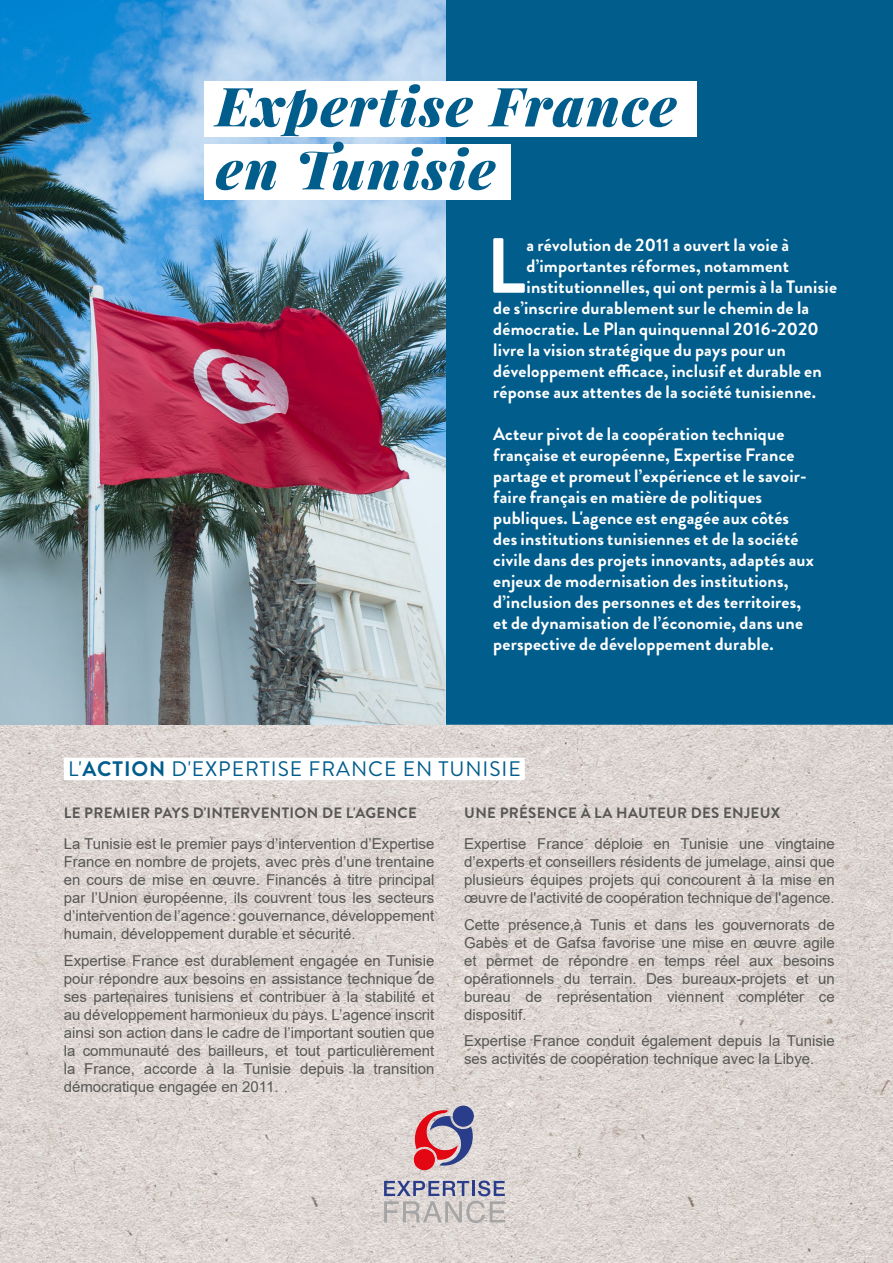
<style>
.page{position:relative;width:893px;height:1263px;background:#fff}
.page>*{position:absolute;margin:0;border:0;box-sizing:border-box;transform-origin:0 0}
.t1{font:700 78px "Brandon Grotesque";color:#fff}
.t2{font:italic 900 54px/63px "Playfair Display";letter-spacing:.035em;color:#005d8c}
.t3{font:21px "Brandon Grotesque";letter-spacing:.045em;color:#005d8c}
.t4{font:700 18px/21px "Brandon Grotesque";letter-spacing:.01em;color:#fff}
.t5{font:15px/18px "Arial";color:#575756;text-align:justify}
.t6{font:700 15px "Brandon Grotesque";letter-spacing:.02em;color:#575756}
.s1{font-weight:700}
</style>
<div class="page">
<img style="left:0;top:725px;width:893px;height:538px">
<svg style="left:414px;top:1106px;width:60px;height:64px;background:#b17b90"></svg>
<svg style="left:384px;top:1180px;width:121px;height:43px;background:#b9b6c0"></svg>
<div style="left:64px;top:758px;width:461px;height:22px;background:#fff"></div>
<div style="left:445px;top:0;width:448px;height:725px;background:#005d8c"></div>
<img style="left:0;top:0;width:445px;height:725px">
<div style="left:204px;top:81px;width:492px;height:55px;background:#fff"></div>
<div style="left:204px;top:145px;width:306px;height:55px;background:#fff"></div>
<h2 class="t2" style="left:216px;top:73px;width:462px">Expertise France en Tunisie</h2>
<h1 class="t1" style="left:486px;top:211px;width:41px">L</h1>
<p class="t4" style="left:526px;top:234px;width:264px">a révolution de 2011 a ouvert la voie à</p>
<p class="t4" style="left:526px;top:255px;width:264px">d’importantes réformes, notamment</p>
<p class="t4" style="left:526px;top:276px;width:312px">institutionnelles, qui ont permis à la Tunisie</p>
<p class="t4" style="left:493px;top:297px;width:317px">de s’inscrire durablement sur le chemin de la</p>
<p class="t4" style="left:493px;top:318px;width:327px">démocratie. Le Plan quinquennal 2016-2020</p>
<p class="t4" style="left:493px;top:339px;width:294px">livre la vision stratégique du pays pour un</p>
<p class="t4" style="left:493px;top:360px;width:330px">développement efficace, inclusif et durable en</p>
<p class="t4" style="left:493px;top:381px;width:324px">réponse aux attentes de la société tunisienne.</p>
<p class="t4" style="left:493px;top:423px;width:322px">Acteur pivot de la coopération technique française et européenne, Expertise France partage et promeut l’expérience et le savoir&shy;faire français en matière de politiques publiques. L'agence est engagée aux côtés des institutions tunisiennes et de la société civile dans des projets innovants, adaptés aux enjeux de modernisation des institutions, d’inclusion des personnes et des territoires, et de dynamisation de l’économie, dans une perspective de développement durable.</p>
<h3 class="t3" style="left:68px;top:754px;width:454px">L'<span class="s1">ACTION</span> D'EXPERTISE FRANCE EN TUNISIE</h3>
<p class="t6" style="left:64px;top:803px;width:355px">LE PREMIER PAYS D'INTERVENTION DE L'AGENCE</p>
<p class="t5" style="left:64px;top:835px;width:372px">La Tunisie est le premier pays d’intervention d’Expertise France en nombre de projets, avec près d’une trentaine en cours de mise en œuvre. Financés à titre principal par l’Union européenne, ils couvrent tous les secteurs d’intervention de l’agence : gouvernance, développement humain, développement durable et sécurité.</p>
<p class="t5" style="left:64px;top:951px;width:372px">Expertise France est durablement engagée en Tunisie pour répondre aux besoins en assistance technique de ses partenaires tunisiens et contribuer à la stabilité et au développement harmonieux du pays. L’agence inscrit ainsi son action dans le cadre de l’important soutien que la communauté des bailleurs, et tout particulièrement la France, accorde à la Tunisie depuis la transition démocratique engagée en 2011.</p>
<p class="t6" style="left:464px;top:803px;width:318px">UNE PRÉSENCE À LA HAUTEUR DES ENJEUX</p>
<p class="t5" style="left:464px;top:835px;width:372px">Expertise France déploie en Tunisie une vingtaine d’experts et conseillers résidents de jumelage, ainsi que plusieurs équipes projets qui concourent à la mise en œuvre de l'activité de coopération technique de l'agence.</p>
<p class="t5" style="left:464px;top:915px;width:372px">Cette présence,à Tunis et dans les gouvernorats de Gabès et de Gafsa favorise une mise en œuvre agile et permet de répondre en temps réel aux besoins opérationnels du terrain. Des bureaux-projets et un bureau de représentation viennent compléter ce dispositif.</p>
<p class="t5" style="left:464px;top:1032px;width:372px">Expertise France conduit également depuis la Tunisie ses activités de coopération technique avec la Libye.</p>
</div>
